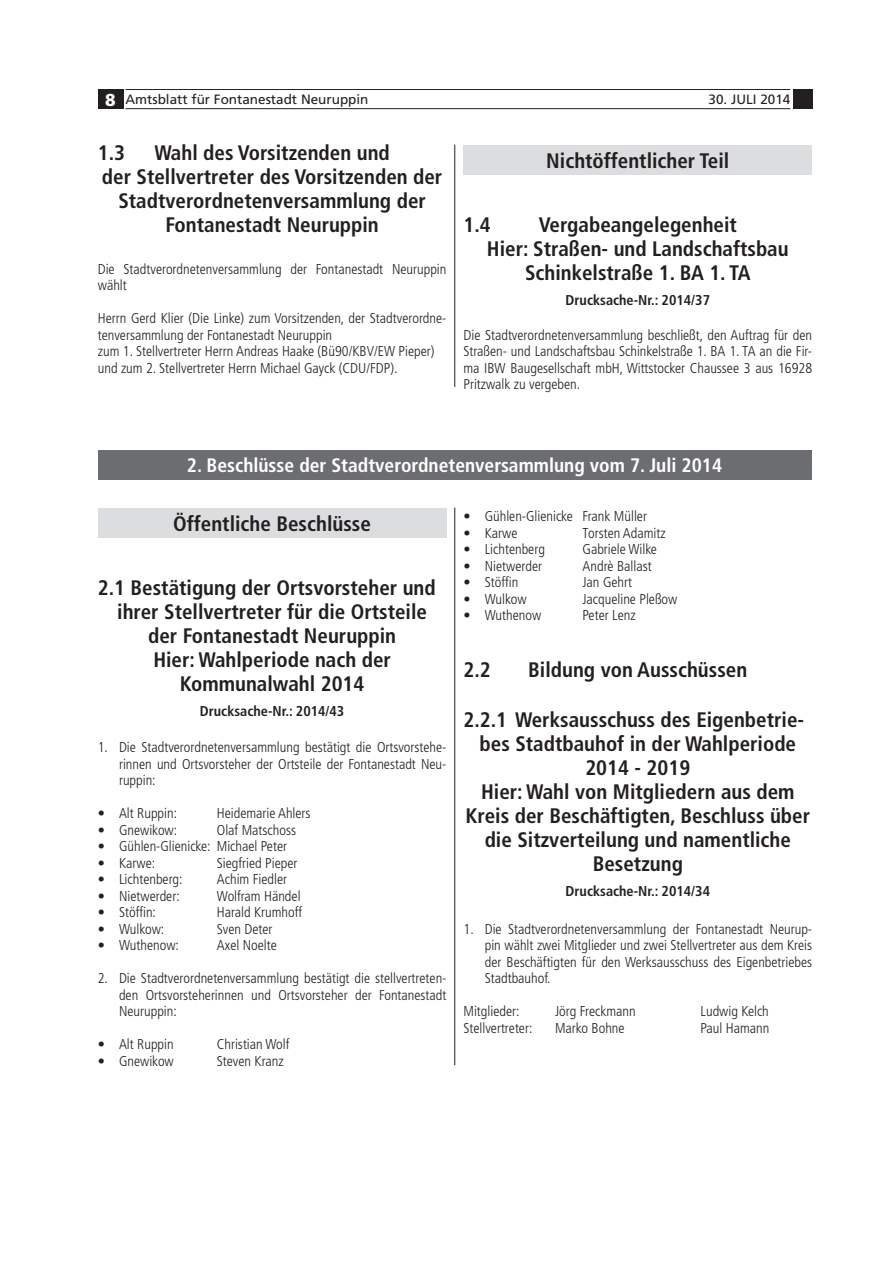
<style>
.page{position:relative;width:893px;height:1263px;background:#fff}
.page>*{position:absolute;margin:0;border:0;box-sizing:border-box;transform-origin:0 0}
._04_1_U1{font:700 condensed 21px/24px "Frutiger";color:#231f20;text-align:center}
._03_1_70{font:700 condensed 19.5px "Frutiger";color:#fff}
._04_2_aufzaehlung{font:300 condensed 14.25px/16.5px "Frutiger";color:#231f20;text-align:justify}
._04_3_fliesstext{font:300 condensed 14.25px/16.5px "Frutiger";color:#231f20}
._04_6_U2{font:700 condensed 14.25px "Frutiger";color:#231f20}
.t1{font:13.5px "Frutiger";color:#231f20}
.s1{font-weight:900;font-size:17.25px;color:#fff}
</style>
<div class="page">
<div style="left:98px;top:89px;width:25px;height:19px;background:#231f20"></div>
<div style="left:793px;top:89px;width:19px;height:19px;background:#231f20"></div>
<hr style="left:125px;top:89px;width:330px;height:1px;background:#231f20">
<hr style="left:455px;top:89px;width:335px;height:1px;background:#231f20">
<hr style="left:125px;top:108px;width:330px;height:1px;background:#231f20">
<hr style="left:455px;top:108px;width:335px;height:1px;background:#231f20">
<hr style="left:454px;top:145px;width:1px;height:242px;background:#231f20">
<hr style="left:454px;top:508px;width:1px;height:557px;background:#231f20">
<div style="left:98px;top:508px;width:348px;height:30px;background:#dcdddf"></div>
<div style="left:463px;top:145px;width:349px;height:30px;background:#dcdddf"></div>
<div style="left:98px;top:450px;width:713px;height:29px;background:#6c6d70"></div>
<p class="t1" style="left:105px;top:92px;width:265px"><span class="s1">8</span> Amtsblatt für Fontanestadt Neuruppin</p>
<p class="t1" style="left:709px;top:92px;width:83px">30. JULI 2014</p>
<p class="_04_1_U1" style="left:98px;top:141px;width:29px">1.3</p>
<p class="_04_1_U1" style="left:154px;top:141px;width:237px">Wahl des Vorsitzenden und</p>
<p class="_04_1_U1" style="left:102px;top:165px;width:342px">der Stellvertreter des Vorsitzenden der<br>Stadtverordnetenversammlung der<br>Fontanestadt Neuruppin</p>
<p class="_04_3_fliesstext" style="left:98px;top:261px;width:350px">Die Stadtverordnetenversammlung der Fontanestadt Neuruppin wählt</p>
<p class="_04_3_fliesstext" style="left:98px;top:310px;width:350px">Herrn Gerd Klier (Die Linke) zum Vorsitzenden, der Stadtverordne&shy;tenversammlung der Fontanestadt Neuruppin</p>
<p class="_04_3_fliesstext" style="left:98px;top:343px;width:338px">zum 1. Stellvertreter Herrn Andreas Haake (Bü90/KBV/EW Pieper)</p>
<p class="_04_3_fliesstext" style="left:98px;top:360px;width:301px">und zum 2. Stellvertreter Herrn Michael Gayck (CDU/FDP).</p>
<p class="_04_1_U1" style="left:546px;top:148px;width:185px">Nichtöffentlicher Teil</p>
<p class="_04_1_U1" style="left:463px;top:212px;width:29px">1.4</p>
<p class="_04_1_U1" style="left:539px;top:212px;width:200px">Vergabeangelegenheit</p>
<p class="_04_1_U1" style="left:487px;top:236px;width:303px">Hier: Straßen- und Landschaftsbau<br>Schinkelstraße 1. BA 1. TA</p>
<p class="_04_6_U2" style="left:566px;top:291px;width:146px">Drucksache-Nr.: 2014/37</p>
<p class="_04_3_fliesstext" style="left:463px;top:327px;width:350px;text-align:justify">Die Stadtverordnetenversammlung beschließt, den Auftrag für den Straßen- und Landschaftsbau Schinkelstraße 1. BA 1. TA an die Fir&shy;ma IBW Baugesellschaft mbH, Wittstocker Chaussee 3 aus 16928<br>Pritzwalk zu vergeben.</p>
<p class="_03_1_70" style="left:187px;top:454px;width:537px">2. Beschlüsse der Stadtverordnetenversammlung vom 7. Juli 2014</p>
<p class="_04_2_aufzaehlung" style="left:463px;top:508px;width:185px">• Gühlen-Glienicke Frank Müller</p>
<p class="_04_2_aufzaehlung" style="left:463px;top:525px;width:55px">• Karwe</p>
<p class="_04_2_aufzaehlung" style="left:583px;top:525px;width:85px">Torsten Adamitz</p>
<p class="_04_2_aufzaehlung" style="left:463px;top:541px;width:83px">• Lichtenberg</p>
<p class="_04_2_aufzaehlung" style="left:583px;top:541px;width:76px">Gabriele Wilke</p>
<p class="_04_2_aufzaehlung" style="left:463px;top:558px;width:80px">• Nietwerder</p>
<p class="_04_2_aufzaehlung" style="left:583px;top:558px;width:71px">Andrè Ballast</p>
<p class="_04_2_aufzaehlung" style="left:463px;top:574px;width:56px">• Stöffin</p>
<p class="_04_2_aufzaehlung" style="left:583px;top:574px;width:51px">Jan Gehrt</p>
<p class="_04_2_aufzaehlung" style="left:463px;top:591px;width:65px">• Wulkow</p>
<p class="_04_2_aufzaehlung" style="left:583px;top:591px;width:96px">Jacqueline Pleßow</p>
<p class="_04_2_aufzaehlung" style="left:463px;top:607px;width:79px">• Wuthenow</p>
<p class="_04_2_aufzaehlung" style="left:583px;top:607px;width:55px">Peter Lenz</p>
<p class="_04_1_U1" style="left:173px;top:511px;width:199px">Öffentliche Beschlüsse</p>
<p class="_04_1_U1" style="left:98px;top:575px;width:339px">2.1 Bestätigung der Ortsvorsteher und</p>
<p class="_04_1_U1" style="left:117px;top:599px;width:311px">ihrer Stellvertreter für die Ortsteile der Fontanestadt Neuruppin</p>
<p class="_04_1_U1" style="left:153px;top:647px;width:239px">Hier: Wahlperiode nach der<br>Kommunalwahl 2014</p>
<p class="_04_6_U2" style="left:200px;top:702px;width:146px">Drucksache-Nr.: 2014/43</p>
<p class="_04_2_aufzaehlung" style="left:119px;top:739px;width:329px;text-indent:-21px">1. Die Stadtverordnetenversammlung bestätigt die Ortsvorstehe&shy;rinnen und Ortsvorsteher der Ortsteile der Fontanestadt Neu&shy;ruppin:</p>
<p class="_04_2_aufzaehlung" style="left:98px;top:805px;width:81px">• Alt Ruppin:</p>
<p class="_04_2_aufzaehlung" style="left:217px;top:805px;width:95px">Heidemarie Ahlers</p>
<p class="_04_2_aufzaehlung" style="left:98px;top:822px;width:81px">• Gnewikow:</p>
<p class="_04_2_aufzaehlung" style="left:217px;top:822px;width:81px">Olaf Matschoss</p>
<p class="_04_2_aufzaehlung" style="left:98px;top:838px;width:191px">• Gühlen-Glienicke: Michael Peter</p>
<p class="_04_2_aufzaehlung" style="left:98px;top:855px;width:59px">• Karwe:</p>
<p class="_04_2_aufzaehlung" style="left:217px;top:855px;width:82px">Siegfried Pieper</p>
<p class="_04_2_aufzaehlung" style="left:98px;top:871px;width:86px">• Lichtenberg:</p>
<p class="_04_2_aufzaehlung" style="left:217px;top:871px;width:72px">Achim Fiedler</p>
<p class="_04_2_aufzaehlung" style="left:98px;top:888px;width:83px">• Nietwerder:</p>
<p class="_04_2_aufzaehlung" style="left:217px;top:888px;width:85px">Wolfram Händel</p>
<p class="_04_2_aufzaehlung" style="left:98px;top:904px;width:60px">• Stöffin:</p>
<p class="_04_2_aufzaehlung" style="left:217px;top:904px;width:87px">Harald Krumhoff</p>
<p class="_04_2_aufzaehlung" style="left:98px;top:921px;width:68px">• Wulkow:</p>
<p class="_04_2_aufzaehlung" style="left:217px;top:921px;width:57px">Sven Deter</p>
<p class="_04_2_aufzaehlung" style="left:98px;top:937px;width:83px">• Wuthenow:</p>
<p class="_04_2_aufzaehlung" style="left:217px;top:937px;width:61px">Axel Noelte</p>
<p class="_04_2_aufzaehlung" style="left:119px;top:970px;width:329px;text-indent:-21px">2. Die Stadtverordnetenversammlung bestätigt die stellvertreten&shy;den Ortsvorsteherinnen und Ortsvorsteher der Fontanestadt Neuruppin:</p>
<p class="_04_2_aufzaehlung" style="left:98px;top:1036px;width:77px">• Alt Ruppin</p>
<p class="_04_2_aufzaehlung" style="left:217px;top:1036px;width:74px">Christian Wolf</p>
<p class="_04_2_aufzaehlung" style="left:98px;top:1053px;width:78px">• Gnewikow</p>
<p class="_04_2_aufzaehlung" style="left:217px;top:1053px;width:68px">Steven Kranz</p>
<p class="_04_1_U1" style="left:463px;top:658px;width:29px">2.2</p>
<p class="_04_1_U1" style="left:528px;top:658px;width:221px">Bildung von Ausschüssen</p>
<p class="_04_1_U1" style="left:463px;top:707px;width:342px">2.2.1 Werksausschuss des Eigenbetrie&shy;bes Stadtbauhof in der Wahlperiode<br>2014 - 2019</p>
<p class="_04_1_U1" style="left:466px;top:779px;width:346px">Hier: Wahl von Mitgliedern aus dem<br>Kreis der Beschäftigten, Beschluss über die Sitzverteilung und namentliche<br>Besetzung</p>
<p class="_04_6_U2" style="left:566px;top:882px;width:146px">Drucksache-Nr.: 2014/34</p>
<p class="_04_2_aufzaehlung" style="left:485px;top:921px;width:329px;text-indent:-21px">1. Die Stadtverordnetenversammlung der Fontanestadt Neurup&shy;pin wählt zwei Mitglieder und zwei Stellvertreter aus dem Kreis der Beschäftigten für den Werksausschuss des Eigenbetriebes Stadtbauhof.</p>
<p class="_04_3_fliesstext" style="left:463px;top:1003px;width:57px">Mitglieder:</p>
<p class="_04_3_fliesstext" style="left:555px;top:1003px;width:82px">Jörg Freckmann</p>
<p class="_04_3_fliesstext" style="left:700px;top:1003px;width:70px">Ludwig Kelch</p>
<p class="_04_3_fliesstext" style="left:463px;top:1020px;width:70px">Stellvertreter:</p>
<p class="_04_3_fliesstext" style="left:555px;top:1020px;width:71px">Marko Bohne</p>
<p class="_04_3_fliesstext" style="left:700px;top:1020px;width:70px">Paul Hamann</p>
</div>
